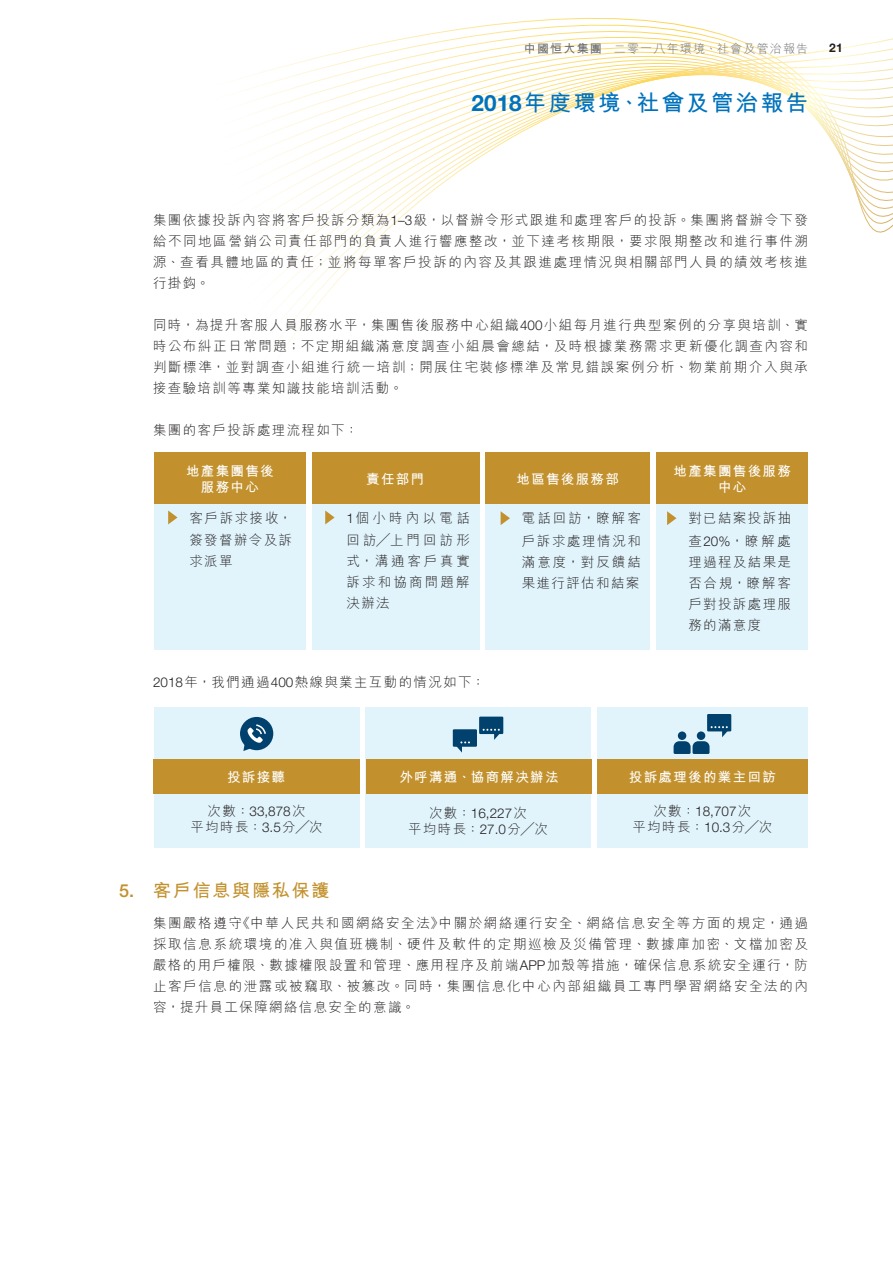
<style>
.page{position:relative;width:893px;height:1263px;background:#fff}
.page>*{position:absolute;margin:0;border:0;box-sizing:border-box;transform-origin:0 0}
.t1{font:700 22.5px "M Hei HK";letter-spacing:.1em;color:#0072bc}
.t2{font:700 18px "M Hei HK";letter-spacing:.1em;color:#c2912d}
.t3{font:300 13.5px/21px "M Hei HK";letter-spacing:.115em;color:#231f20;text-align:justify}
.t4{font:700 13.5px/16.5px "M Hei HK";letter-spacing:.1em;color:#fff;text-align:center}
.t5{font:300 13.5px "Helvetica Neue LT Std";color:#231f20}
.t6{font:300 13.5px/22.6px "M Hei HK";letter-spacing:.245em;color:#231f20}
.t7{font:300 12px "M Hei HK";letter-spacing:.1em;color:#6c6d70}
.t8{font:700 12px "Helvetica Neue LT Std";color:#231f20}
.s1{font-weight:700}
.s2{font-family:"Helvetica Neue LT Std"}
.s3{font-family:"M Hei HK"}
.s4{font-family:"Helvetica Neue LT Std";font-weight:500}
</style>
<div class="page">
<svg style="left:240px;top:17px;width:653px;height:338px"></svg>
<div style="left:154px;top:452px;width:152px;height:52px;background:#c2912d"></div>
<div style="left:154px;top:504px;width:152px;height:145px;background:#e1f4fc"></div>
<div style="left:312px;top:452px;width:167px;height:52px;background:#c2912d"></div>
<div style="left:312px;top:504px;width:167px;height:145px;background:#e1f4fc"></div>
<div style="left:485px;top:452px;width:165px;height:52px;background:#c2912d"></div>
<div style="left:485px;top:504px;width:165px;height:145px;background:#e1f4fc"></div>
<div style="left:656px;top:452px;width:152px;height:52px;background:#c2912d"></div>
<div style="left:657px;top:504px;width:151px;height:145px;background:#e1f4fc"></div>
<svg style="left:168px;top:510px;width:10px;height:14px"></svg>
<svg style="left:325px;top:510px;width:10px;height:14px"></svg>
<svg style="left:501px;top:511px;width:9px;height:14px"></svg>
<svg style="left:667px;top:511px;width:9px;height:14px"></svg>
<div style="left:154px;top:707px;width:205px;height:140px;background:#e1f4fc"></div>
<div style="left:366px;top:707px;width:225px;height:140px;background:#e1f4fc"></div>
<div style="left:597px;top:707px;width:211px;height:140px;background:#e1f4fc"></div>
<div style="left:240px;top:717px;width:33px;height:33px;background:#01416d;border-radius:50%"></div>
<svg style="left:243px;top:724px;width:23px;height:27px"></svg>
<div style="left:453px;top:729px;width:24px;height:18px;background:#01416d"></div>
<svg style="left:454px;top:741px;width:16px;height:11px"></svg>
<div style="left:479px;top:717px;width:24px;height:17px;background:#01416d"></div>
<svg style="left:483px;top:729px;width:19px;height:11px"></svg>
<div style="left:707px;top:714px;width:24px;height:17px;background:#01416d"></div>
<svg style="left:674px;top:726px;width:56px;height:28px"></svg>
<div style="left:153px;top:759px;width:206px;height:35px;background:#c2912d"></div>
<div style="left:366px;top:759px;width:225px;height:35px;background:#c2912d"></div>
<div style="left:597px;top:759px;width:211px;height:35px;background:#c2912d"></div>
<p class="t7" style="left:524px;top:43px;width:286px"><span class="s1">中國恒大集團</span> 二零一八年環境、社會及管治報告</p>
<p class="t8" style="left:829px;top:41px;width:15px">21</p>
<h1 class="t1" style="left:472px;top:87px;width:338px"><span class="s2">2018</span>年度環境、社會及管治報告</h1>
<p class="t3" style="left:153px;top:209px;width:656px">集團依據投訴內容將客戶投訴分類為<span class="s2">1–3</span>級，以督辦令形式跟進和處理客戶的投訴。集團將督辦令下發給不同地區營銷公司責任部門的負責人進行響應整改，並下達考核期限，要求限期整改和進行事件溯源、查看具體地區的責任；並將每單客戶投訴的內容及其跟進處理情況與相關部門人員的績效考核進行掛鈎。</p>
<p class="t3" style="left:153px;top:314px;width:656px">同時，為提升客服人員服務水平，集團售後服務中心組織<span class="s2">400</span>小組每月進行典型案例的分享與培訓、實時公布糾正日常問題；不定期組織滿意度調查小組晨會總結，及時根據業務需求更新優化調查內容和判斷標準，並對調查小組進行統一培訓；開展住宅裝修標準及常見錯誤案例分析、物業前期介入與承接查驗培訓等專業知識技能培訓活動。</p>
<p class="t3" style="left:153px;top:419px;width:207px">集團的客戶投訴處理流程如下：</p>
<p class="t4" style="left:186px;top:461px;width:89px">地產集團售後服務中心</p>
<p class="t3" style="left:189px;top:506px;width:104px;line-height:22.6px">客戶訴求接收，簽發督辦令及訴</p>
<p class="t3" style="left:189px;top:551px;width:45px">求派單</p>
<p class="t4" style="left:366px;top:469px;width:60px">責任部門</p>
<p class="t6" style="left:346px;top:506px;width:125px"><span class="s2">1</span>個小時內以電話回訪╱上門回訪形</p>
<p class="t3" style="left:346px;top:551px;width:125px">式，溝通客戶真實訴求和協商問題解決辦法</p>
<p class="t3" style="left:153px;top:671px;width:333px"><span class="s2">2018</span>年，我們通過<span class="s2">400</span>熱線與業主互動的情況如下：</p>
<p class="t4" style="left:516px;top:469px;width:104px">地區售後服務部</p>
<p class="t4" style="left:673px;top:461px;width:119px">地產集團售後服務中心</p>
<p class="t3" style="left:522px;top:507px;width:121px;line-height:22.6px">電話回訪，瞭解客戶訴求處理情況和</p>
<p class="t3" style="left:522px;top:551px;width:121px">滿意度，對反饋結果進行評估和結案</p>
<p class="t3" style="left:688px;top:507px;width:104px;line-height:22.6px">對已結案投訴抽查<span class="s2">20%</span>，瞭解處</p>
<p class="t3" style="left:688px;top:551px;width:104px">理過程及結果是否合規，瞭解客戶對投訴處理服務的滿意度</p>
<p class="t4" style="left:227px;top:768px;width:60px">投訴接聽</p>
<p class="t4" style="left:399px;top:768px;width:161px">外呼溝通、協商解决辦法</p>
<p class="t4" style="left:629px;top:768px;width:149px">投訴處理後的業主回訪</p>
<p class="t5" style="left:208px;top:803px;width:99px"><span class="s3">次數：</span>33,878<span class="s3">次</span></p>
<p class="t3" style="left:191px;top:817px;width:134px">平均時長：<span class="s2">3.5</span>分╱次</p>
<p class="t5" style="left:429px;top:804px;width:99px"><span class="s3">次數：</span>16,227<span class="s3">次</span></p>
<p class="t3" style="left:408px;top:818px;width:141px">平均時長：<span class="s2">27.0</span>分╱次</p>
<p class="t5" style="left:653px;top:803px;width:99px"><span class="s3">次數：</span>18,707<span class="s3">次</span></p>
<p class="t3" style="left:633px;top:817px;width:141px">平均時長：<span class="s2">10.3</span>分╱次</p>
<h2 class="t2" style="left:119px;top:877px;width:212px"><span class="s4">5.</span> 客戶信息與隱私保護</h2>
<p class="t3" style="left:153px;top:913px;width:656px">集團嚴格遵守《中華人民共和國網絡安全法》中關於網絡運行安全、網絡信息安全等方面的規定，通過採取信息系統環境的准入與值班機制、硬件及軟件的定期巡檢及災備管理、數據庫加密、文檔加密及嚴格的用戶權限、數據權限設置和管理、應用程序及前端<span class="s2">APP</span>加殼等措施，確保信息系統安全運行，防止客戶信息的泄露或被竊取、被篡改。同時，集團信息化中心內部組織員工專門學習網絡安全法的內容，提升員工保障網絡信息安全的意識。</p>
</div>
